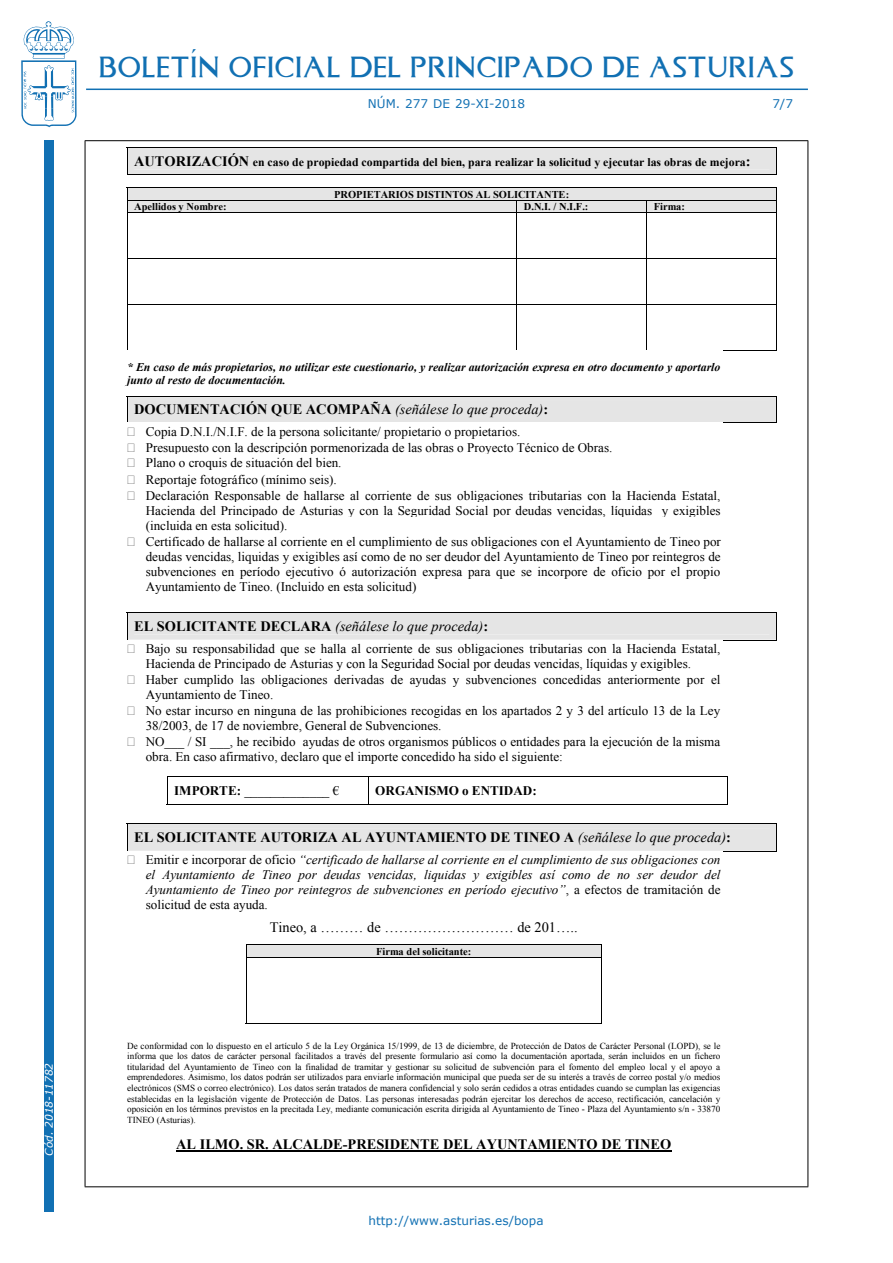
<style>
.page{position:relative;width:893px;height:1263px;background:#fff}
.page>*{position:absolute;margin:0;border:0;box-sizing:border-box;transform-origin:0 0}
.t1{font:24px "Asturica";letter-spacing:.05em;color:#1170b3}
.t2{font:700 14.4px "Times New Roman";color:#000}
.t3{font:italic 14.4px "Times New Roman";color:#000}
.t4{font:14.4px "Times New Roman";color:#000}
.t5{font:13.05px/15.5px "Times New Roman";color:#000}
.t6{font:italic 13.05px/15px "Times New Roman";color:#000;text-align:justify}
.t7{font:700 13.05px "Times New Roman";color:#000}
.t8{font:12px "Verdana";color:#1170b3}
.t9{font:italic 700 11.7px/13.5px "Times New Roman";color:#000}
.t10{font:700 11.7px "Times New Roman";color:#000}
.t11{font:700 10.5px "Times New Roman";color:#000}
.t12{font:italic 10.5px "Verdana";color:#fff}
.t13{font:9.15px/10.5px "Times New Roman";color:#000;text-align:justify}
.s1{font-size:14.4px}
.s2{font-weight:400;font-style:italic}
.s3{font-weight:700;font-style:normal}
.s4{font-weight:700}
.s5{font-style:normal}
</style>
<div class="page">
<div style="left:44px;top:140px;width:10px;height:1072px;background:#1170b3"></div>
<svg style="left:21px;top:21px;width:56px;height:106px"></svg>
<hr style="left:86px;top:89px;width:722px;height:1px;background:#1170b3">
<hr style="left:85px;top:140px;width:723px;height:1px;background:#000">
<hr style="left:85px;top:1186px;width:723px;height:1px;background:#000">
<hr style="left:85px;top:141px;width:1px;height:1045px;background:#000">
<hr style="left:807px;top:141px;width:1px;height:1045px;background:#000">
<svg style="left:127px;top:147px;width:650px;height:28px;background:#d4d4d4"></svg>
<svg style="left:127px;top:187px;width:650px;height:26px;background:#c9c9c9"></svg>
<hr style="left:127px;top:213px;width:390px;height:1px;background:#000">
<hr style="left:517px;top:213px;width:129px;height:1px;background:#000">
<hr style="left:646px;top:213px;width:131px;height:1px;background:#000">
<hr style="left:127px;top:213px;width:1px;height:45px;background:#000">
<hr style="left:517px;top:213px;width:1px;height:45px;background:#000">
<hr style="left:646px;top:213px;width:1px;height:45px;background:#000">
<hr style="left:776px;top:213px;width:1px;height:45px;background:#000">
<hr style="left:127px;top:258px;width:390px;height:1px;background:#000">
<hr style="left:517px;top:258px;width:129px;height:1px;background:#000">
<hr style="left:646px;top:258px;width:131px;height:1px;background:#000">
<hr style="left:127px;top:259px;width:1px;height:45px;background:#000">
<hr style="left:517px;top:259px;width:1px;height:45px;background:#000">
<hr style="left:646px;top:259px;width:1px;height:45px;background:#000">
<hr style="left:776px;top:259px;width:1px;height:45px;background:#000">
<hr style="left:127px;top:304px;width:390px;height:1px;background:#000">
<hr style="left:517px;top:304px;width:129px;height:1px;background:#000">
<hr style="left:646px;top:304px;width:131px;height:1px;background:#000">
<hr style="left:127px;top:305px;width:1px;height:46px;background:#000">
<hr style="left:127px;top:350px;width:390px;height:1px;background:#000">
<hr style="left:517px;top:305px;width:1px;height:46px;background:#000">
<hr style="left:517px;top:350px;width:129px;height:1px;background:#000">
<hr style="left:646px;top:305px;width:1px;height:46px;background:#000">
<hr style="left:647px;top:350px;width:129px;height:1px;background:#000">
<hr style="left:776px;top:305px;width:1px;height:46px;background:#000">
<hr style="left:167px;top:776px;width:561px;height:1px;background:#000">
<svg style="left:167px;top:777px;width:1px;height:27px"></svg>
<hr style="left:167px;top:804px;width:201px;height:1px;background:#000">
<svg style="left:368px;top:777px;width:1px;height:28px"></svg>
<hr style="left:369px;top:804px;width:358px;height:1px;background:#000">
<svg style="left:727px;top:777px;width:1px;height:28px"></svg>
<svg style="left:246px;top:944px;width:356px;height:13px;background:#d2d2d2"></svg>
<hr style="left:246px;top:957px;width:356px;height:1px;background:#000">
<hr style="left:246px;top:958px;width:1px;height:66px;background:#000">
<hr style="left:246px;top:1023px;width:355px;height:1px;background:#000">
<hr style="left:601px;top:958px;width:1px;height:66px;background:#000">
<hr style="left:176px;top:1150px;width:495px;height:1px;background:#000">
<svg style="left:127px;top:396px;width:650px;height:27px;background:#dcdcdc"></svg>
<svg style="left:127px;top:612px;width:650px;height:29px;background:#ddd"></svg>
<svg style="left:127px;top:823px;width:650px;height:29px;background:#dcdcdc"></svg>
<h1 class="t1" style="left:99px;top:49px;width:696px">BOLETÍN OFICIAL DEL PRINCIPADO DE ASTURIAS</h1>
<p class="t8" style="left:368px;top:96px;width:159px">núm. 277 de 29-xi-2018</p>
<p class="t8" style="left:772px;top:96px;width:22px">7/7</p>
<p class="t10" style="left:134px;top:154px;width:618px"><span class="s1">AUTORIZACIÓN</span> en caso de propiedad compartida del bien, para realizar la solicitud y ejecutar las obras de mejora<span class="s1">:</span></p>
<p class="t11" style="left:334px;top:187px;width:236px">PROPIETARIOS DISTINTOS AL SOLICITANTE:</p>
<p class="t11" style="left:134px;top:199px;width:94px">Apellidos y Nombre:</p>
<p class="t11" style="left:524px;top:199px;width:66px">D.N.I. / N.I.F.:</p>
<p class="t11" style="left:654px;top:199px;width:33px">Firma:</p>
<p class="t12" style="left:42px;top:1155px;width:94px;rotate:-90deg">Cód. 2018-11782</p>
<p class="t9" style="left:127px;top:360px;width:595px">* En caso de más propietarios, no utilizar este cuestionario, y realizar autorización expresa en otro documento y aportarlo junto al resto de documentación.</p>
<p class="t2" style="left:134px;top:399px;width:415px">DOCUMENTACIÓN QUE ACOMPAÑA <span class="s2">(señálese lo que proceda)</span>:</p>
<p class="t5" style="left:146px;top:423px;width:577px">Copia D.N.I./N.I.F. de la persona solicitante/ propietario o propietarios.<br>Presupuesto con la descripción pormenorizada de las obras o Proyecto Técnico de Obras.<br>Plano o croquis de situación del bien.<br>Reportaje fotográfico (mínimo seis).<br>Declaración Responsable de hallarse al corriente de sus obligaciones tributarias con la Hacienda Estatal, Hacienda del Principado de Asturias y con la Seguridad Social por deudas vencidas, líquidas y exigibles (incluida en esta solicitud).<br>Certificado de hallarse al corriente en el cumplimiento de sus obligaciones con el Ayuntamiento de Tineo por deudas vencidas, liquidas y exigibles así como de no ser deudor del Ayuntamiento de Tineo por reintegros de subvenciones en período ejecutivo ó autorización expresa para que se incorpore de oficio por el propio Ayuntamiento de Tineo. (Incluido en esta solicitud)</p>
<p class="t3" style="left:134px;top:616px;width:356px"><span class="s3">EL SOLICITANTE DECLARA</span> (señálese lo que proceda)<span class="s3">:</span></p>
<p class="t5" style="left:146px;top:641px;width:576px">Bajo su responsabilidad que se halla al corriente de sus obligaciones tributarias con la Hacienda Estatal, Hacienda de Principado de Asturias y con la Seguridad Social por deudas vencidas, líquidas y exigibles.<br>Haber cumplido las obligaciones derivadas de ayudas y subvenciones concedidas anteriormente por el Ayuntamiento de Tineo.<br>No estar incurso en ninguna de las prohibiciones recogidas en los apartados 2 y 3 del artículo 13 de la Ley 38/2003, de 17 de noviembre, General de Subvenciones.<br>NO___ / SI ___, he recibido ayudas de otros organismos públicos o entidades para la ejecución de la misma obra. En caso afirmativo, declaro que el importe concedido ha sido el siguiente:</p>
<p class="t5" style="left:174px;top:783px;width:166px"><span class="s4">IMPORTE:</span> _____________ €</p>
<p class="t7" style="left:375px;top:782px;width:163px">ORGANISMO o ENTIDAD:</p>
<p class="t2" style="left:134px;top:827px;width:598px">EL SOLICITANTE AUTORIZA AL AYUNTAMIENTO DE TINEO A <span class="s2">(señálese lo que proceda)</span>:</p>
<p class="t6" style="left:146px;top:852px;width:576px"><span class="s5">Emitir e incorporar de oficio</span> “certificado de hallarse al corriente en el cumplimiento de sus obligaciones con el Ayuntamiento de Tineo por deudas vencidas, liquidas y exigibles así como de no ser deudor del Ayuntamiento de Tineo por reintegros de subvenciones en período ejecutivo”<span class="s5">, a efectos de tramitación de solicitud de esta ayuda.</span></p>
<p class="t4" style="left:270px;top:917px;width:310px">Tineo, a ……… de ……………………… de 201…..</p>
<p class="t11" style="left:376px;top:944px;width:97px">Firma del solicitante:</p>
<p class="t13" style="left:127px;top:1040px;width:595px">De conformidad con lo dispuesto en el artículo 5 de la Ley Orgánica 15/1999, de 13 de diciembre, de Protección de Datos de Carácter Personal (LOPD), se le informa que los datos de carácter personal facilitados a través del presente formulario así como la documentación aportada, serán incluidos en un fichero titularidad del Ayuntamiento de Tineo con la finalidad de tramitar y gestionar su solicitud de subvención para el fomento del empleo local y el apoyo a emprendedores. Asimismo, los datos podrán ser utilizados para enviarle información municipal que pueda ser de su interés a través de correo postal y/o medios electrónicos (SMS o correo electrónico). Los datos serán tratados de manera confidencial y solo serán cedidos a otras entidades cuando se cumplan las exigencias establecidas en la legislación vigente de Protección de Datos. Las personas interesadas podrán ejercitar los derechos de acceso, rectificación, cancelación y oposición en los términos previstos en la precitada Ley, mediante comunicación escrita dirigida al Ayuntamiento de Tineo - Plaza del Ayuntamiento s/n - 33870<br>TINEO (Asturias).</p>
<p class="t2" style="left:176px;top:1134px;width:497px">AL ILMO. SR. ALCALDE-PRESIDENTE DEL AYUNTAMIENTO DE TINEO</p>
<p class="t8" style="left:369px;top:1213px;width:177px">http://www.asturias.es/bopa</p>
</div>
